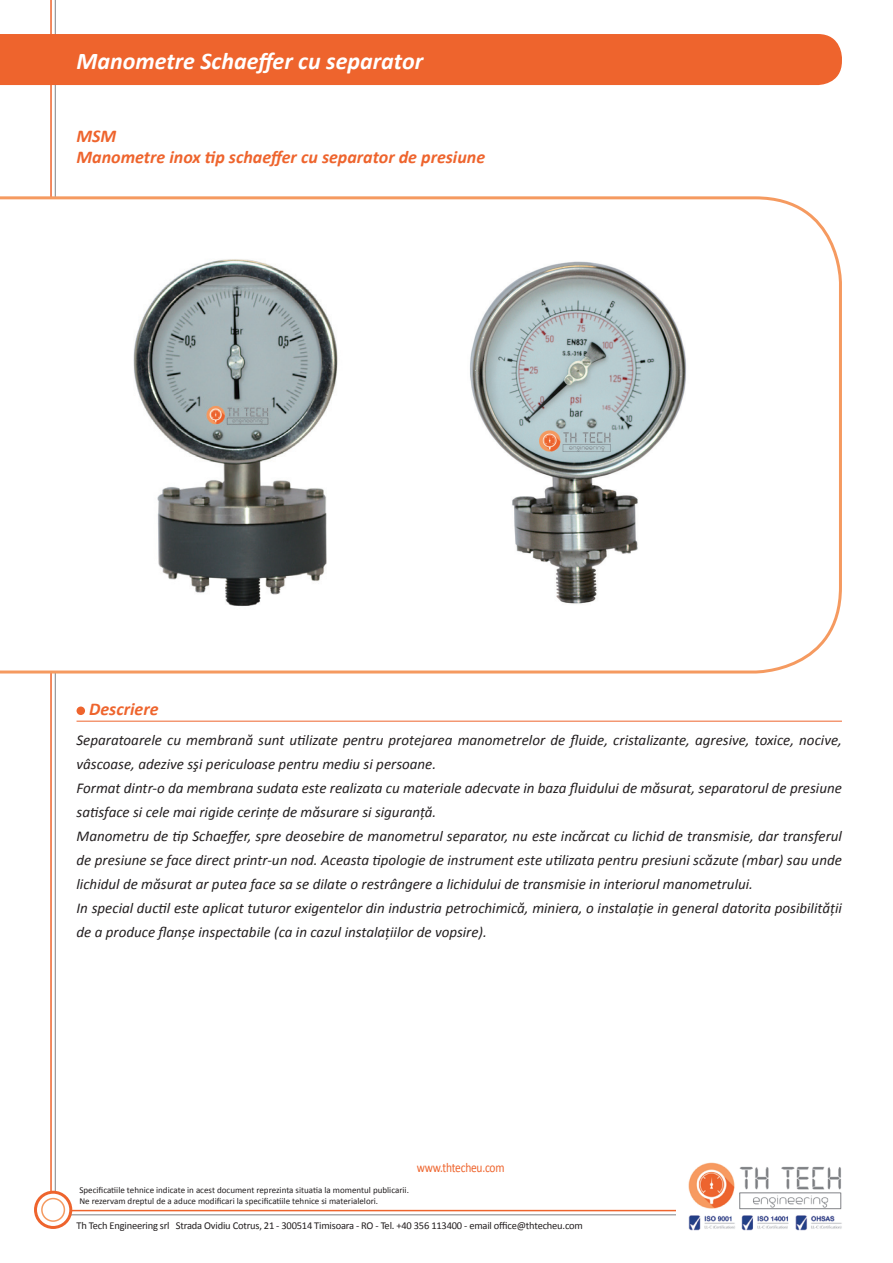
<style>
.page{position:relative;width:893px;height:1263px;background:#fff}
.page>*{position:absolute;margin:0;border:0;box-sizing:border-box;transform-origin:0 0}
.t1{font:italic 700 24px "Calibri";color:#fff}
.t2{font:italic 700 18px/21.6px "Calibri";color:#ee642d}
.t3{font:italic 15px/24px "Calibri";color:#231f20}
.t4{font:13.5px "Calibri";letter-spacing:-.02em;color:#ee642d;scale:.85 1}
.t5{font:10.5px "Calibri";letter-spacing:-.02em;color:#231f20}
.t6{font:9px/10.8px "Calibri";color:#231f20}
</style>
<div class="page">
<hr style="left:51px;top:1210px;width:737px;height:1px;background:#ee642d">
<hr style="left:51px;top:1214px;width:767px;height:1px;background:#808285">
<hr style="left:50px;top:0;width:2px;height:1210px;background:#ee642d">
<hr style="left:55px;top:0;width:1px;height:1210px;background:#808285">
<svg style="left:36px;top:1192px;width:35px;height:35px"></svg>
<div style="left:34px;top:1191px;width:38px;height:38px;border:3px solid #ee642d;border-radius:50%"></div>
<div style="left:42px;top:1198px;width:22px;height:23px;background:#fff;border-radius:50%"></div>
<div style="left:41px;top:1198px;width:24px;height:24px;border:2px solid #f59a60;border-radius:50%"></div>
<img style="left:676px;top:1162px;width:166px;height:69px">
<svg style="left:0;top:195px;width:842px;height:480px"></svg>
<div style="left:0;top:34px;width:842px;height:51px;background:#ee642d"></div>
<hr style="left:77px;top:721px;width:765px;height:1px;background:#ee642d">
<div style="left:77px;top:706px;width:8px;height:9px;background:#ee642d;border-radius:50%"></div>
<img style="left:119px;top:233px;width:234px;height:398px">
<img style="left:450px;top:253px;width:257px;height:359px">
<h1 class="t1" style="left:77px;top:45px;width:348px">Manometre Schaeffer cu separator</h1>
<p class="t2" style="left:77px;top:125px;width:410px">MSM<br>Manometre inox tip schaeffer cu separator de presiune</p>
<p class="t2" style="left:89px;top:698px;width:71px">Descriere</p>
<p class="t3" style="left:77px;top:727px;width:767px">Separatoarele cu membrană sunt utilizate pentru protejarea manometrelor de fluide, cristalizante, agresive, toxice, nocive, vâscoase, adezive sşi periculoase pentru mediu si persoane.<br>Format dintr-o da membrana sudata este realizata cu materiale adecvate in baza fluidului de măsurat, separatorul de presiune satisface si cele mai rigide cerințe de măsurare si siguranță.<br>Manometru de tip Schaeffer, spre deosebire de manometrul separator, nu este incărcat cu lichid de transmisie, dar transferul de presiune se face direct printr-un nod. Aceasta tipologie de instrument este utilizata pentru presiuni scăzute (mbar) sau unde lichidul de măsurat ar putea face sa se dilate o restrângere a lichidului de transmisie in interiorul manometrului.<br>In special ductil este aplicat tuturor exigentelor din industria petrochimică, miniera, o instalație in general datorita posibilității de a produce flanșe inspectabile (ca in cazul instalațiilor de vopsire).</p>
<p class="t6" style="left:79px;top:1184px;width:331px">Specificatiile tehnice indicate in acest document reprezinta situatia la momentul publicarii.<br>Ne rezervam dreptul de a aduce modificari la specificatiile tehnice si materialelori.</p>
<p class="t4" style="left:417px;top:1158px;width:105px">www.thtecheu.com</p>
<p class="t5" style="left:77px;top:1218px;width:508px">Th Tech Engineering srl Strada Ovidiu Cotrus, 21 - 300514 Timisoara - RO - Tel. +40 356 113400 - email office@thtecheu.com</p>
</div>
